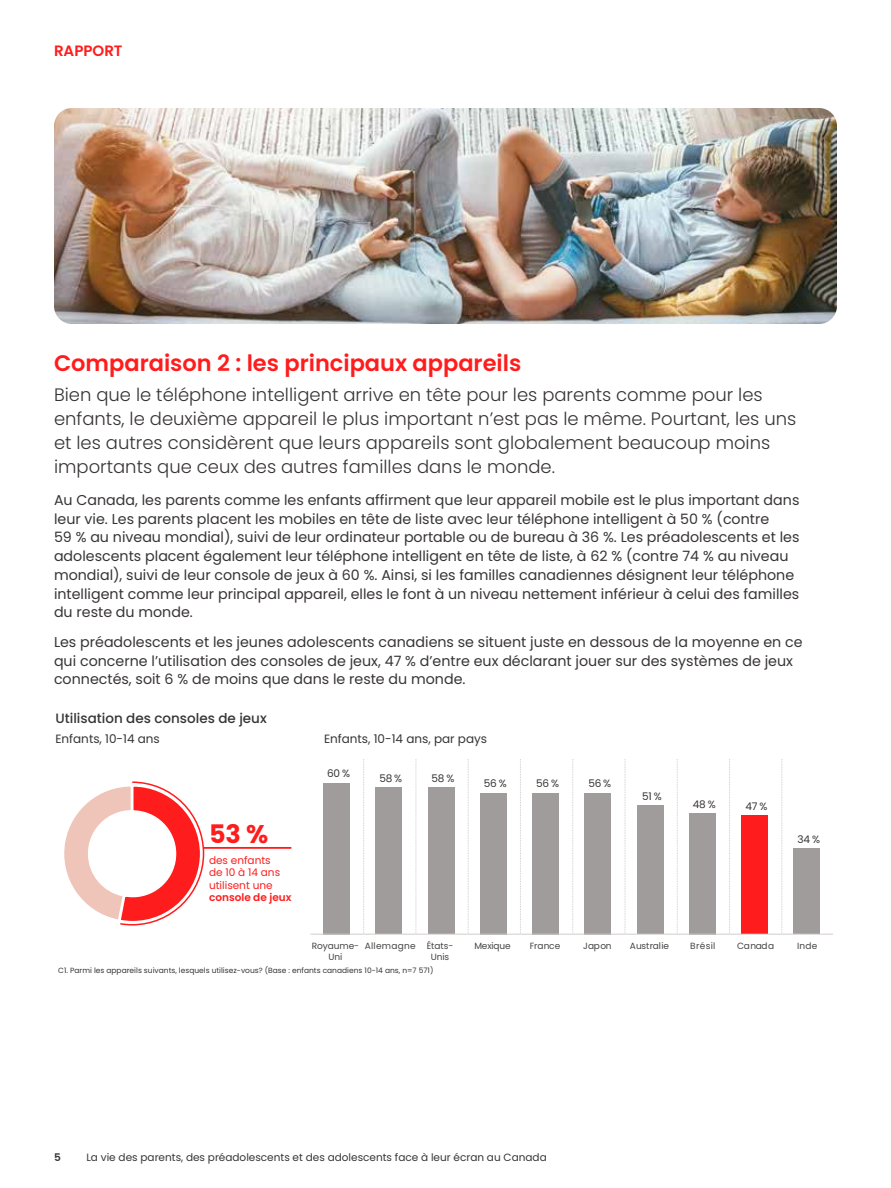
<style>
.page{position:relative;width:891px;height:1188px;background:#fff}
.page>*{position:absolute;margin:0;border:0;box-sizing:border-box;transform-origin:0 0}
.t1{font:700 25.5px "Poppins";color:#ff1c1c}
.t2{font:600 22.5px "Poppins";color:#ff1c1c}
.t3{font:300 18px/24px "Poppins";color:#383434}
.t4{font:600 15px "Poppins";color:#ff1c1c}
.t5{font:14.25px/18.8px "Poppins";color:#383434}
.t6{font:500 13.5px "Poppins";color:#383434}
.t7{font:12px "Poppins";color:#383434}
.t8{font:10.5px "Poppins";color:#383434}
.t9{font:10.5px/12.6px "Poppins";color:#ff1c1c}
.t10{font:600 10.5px "Poppins";color:#ff1c1c}
.t11{font:600 10.5px "Poppins";color:#383434}
.t12{font:9px/10.8px "Poppins";letter-spacing:-.01em;color:#454545;text-align:center}
.t13{font:9px/10.8px "Poppins";letter-spacing:.03em;color:#454545}
.t14{font:7.5px "Poppins";color:#383434}
</style>
<div class="page">
<svg style="left:363px;top:759px;width:1px;height:175px"></svg>
<svg style="left:416px;top:759px;width:1px;height:175px"></svg>
<svg style="left:468px;top:759px;width:1px;height:175px"></svg>
<svg style="left:520px;top:759px;width:1px;height:175px"></svg>
<svg style="left:572px;top:759px;width:1px;height:175px"></svg>
<svg style="left:625px;top:759px;width:1px;height:175px"></svg>
<svg style="left:677px;top:759px;width:1px;height:175px"></svg>
<svg style="left:729px;top:759px;width:1px;height:175px"></svg>
<svg style="left:781px;top:759px;width:1px;height:175px"></svg>
<div style="left:794px;top:848px;width:26px;height:86px;background:#a19c9c"></div>
<div style="left:742px;top:816px;width:26px;height:118px;background:#ff1c1c"></div>
<div style="left:689px;top:813px;width:27px;height:121px;background:#a19c9c"></div>
<div style="left:637px;top:805px;width:26px;height:129px;background:#a19c9c"></div>
<div style="left:585px;top:793px;width:26px;height:141px;background:#a19c9c"></div>
<div style="left:533px;top:793px;width:26px;height:141px;background:#a19c9c"></div>
<div style="left:480px;top:793px;width:27px;height:141px;background:#a19c9c"></div>
<div style="left:428px;top:788px;width:26px;height:146px;background:#a19c9c"></div>
<div style="left:376px;top:788px;width:26px;height:146px;background:#a19c9c"></div>
<div style="left:324px;top:783px;width:26px;height:151px;background:#a19c9c"></div>
<hr style="left:310px;top:934px;width:523px;height:1px;background:#d1cccc">
<svg style="left:64px;top:781px;width:141px;height:145px"></svg>
<hr style="left:204px;top:847px;width:87px;height:2px;background:#ff1c1c">
<img style="left:54px;top:108px;width:783px;height:216px">
<p class="t4" style="left:54px;top:42px;width:70px">RAPPORT</p>
<h2 class="t2" style="left:54px;top:350px;width:469px">Comparaison 2 : les principaux appareils</h2>
<p class="t3" style="left:54px;top:382px;width:744px">Bien que le téléphone intelligent arrive en tête pour les parents comme pour les enfants, le deuxième appareil le plus important n’est pas le même. Pourtant, les uns et les autres considèrent que leurs appareils sont globalement beaucoup moins importants que ceux des autres familles dans le monde.</p>
<p class="t5" style="left:54px;top:491px;width:747px">Au Canada, les parents comme les enfants affirment que leur appareil mobile est le plus important dans leur vie. Les parents placent les mobiles en tête de liste avec leur téléphone intelligent à 50 % (contre<br>59 % au niveau mondial), suivi de leur ordinateur portable ou de bureau à 36 %. Les préadolescents et les adolescents placent également leur téléphone intelligent en tête de liste, à 62 % (contre 74 % au niveau mondial), suivi de leur console de jeux à 60 %. Ainsi, si les familles canadiennes désignent leur téléphone intelligent comme leur principal appareil, elles le font à un niveau nettement inférieur à celui des familles du reste du monde.</p>
<p class="t5" style="left:54px;top:633px;width:750px">Les préadolescents et les jeunes adolescents canadiens se situent juste en dessous de la moyenne en ce qui concerne l’utilisation des consoles de jeux, 47 % d’entre eux déclarant jouer sur des systèmes de jeux connectés, soit 6 % de moins que dans le reste du monde.</p>
<p class="t6" style="left:55px;top:711px;width:213px">Utilisation des consoles de jeux</p>
<p class="t7" style="left:55px;top:732px;width:106px">Enfants, 10-14 ans</p>
<p class="t7" style="left:324px;top:732px;width:165px">Enfants, 10-14 ans, par pays</p>
<h1 class="t1" style="left:209px;top:819px;width:61px">53 %</h1>
<p class="t9" style="left:209px;top:854px;width:73px">des enfants de 10 à 14 ans utilisent une</p>
<p class="t10" style="left:209px;top:892px;width:84px">console de jeux</p>
<p class="t8" style="left:327px;top:768px;width:24px">60 %</p>
<p class="t8" style="left:379px;top:773px;width:24px">58 %</p>
<p class="t8" style="left:432px;top:773px;width:24px">58 %</p>
<p class="t8" style="left:484px;top:778px;width:24px">56 %</p>
<p class="t8" style="left:536px;top:778px;width:24px">56 %</p>
<p class="t8" style="left:588px;top:778px;width:24px">56 %</p>
<p class="t8" style="left:642px;top:790px;width:21px">51 %</p>
<p class="t8" style="left:693px;top:798px;width:24px">48 %</p>
<p class="t8" style="left:746px;top:800px;width:23px">47 %</p>
<p class="t8" style="left:798px;top:833px;width:24px">34 %</p>
<p class="t12" style="left:312px;top:941px;width:49px">Royaume-<br>Uni</p>
<p class="t13" style="left:431px;top:941px;width:24px;text-indent:-66px">Allemagne États-<br>Unis</p>
<p class="t12" style="left:474px;top:941px;width:38px">Mexique</p>
<p class="t12" style="left:530px;top:941px;width:32px">France</p>
<p class="t12" style="left:583px;top:941px;width:30px">Japon</p>
<p class="t12" style="left:630px;top:941px;width:41px">Australie</p>
<p class="t12" style="left:690px;top:941px;width:27px">Brésil</p>
<p class="t12" style="left:737px;top:941px;width:39px">Canada</p>
<p class="t12" style="left:797px;top:941px;width:22px">Inde</p>
<p class="t14" style="left:58px;top:966px;width:377px">C1. Parmi les appareils suivants, lesquels utilisez-vous? (Base : enfants canadiens 10-14 ans, n=7 571)</p>
<p class="t11" style="left:54px;top:1152px;width:8px">5</p>
<p class="t8" style="left:86px;top:1152px;width:462px">La vie des parents, des préadolescents et des adolescents face à leur écran au Canada</p>
</div>
